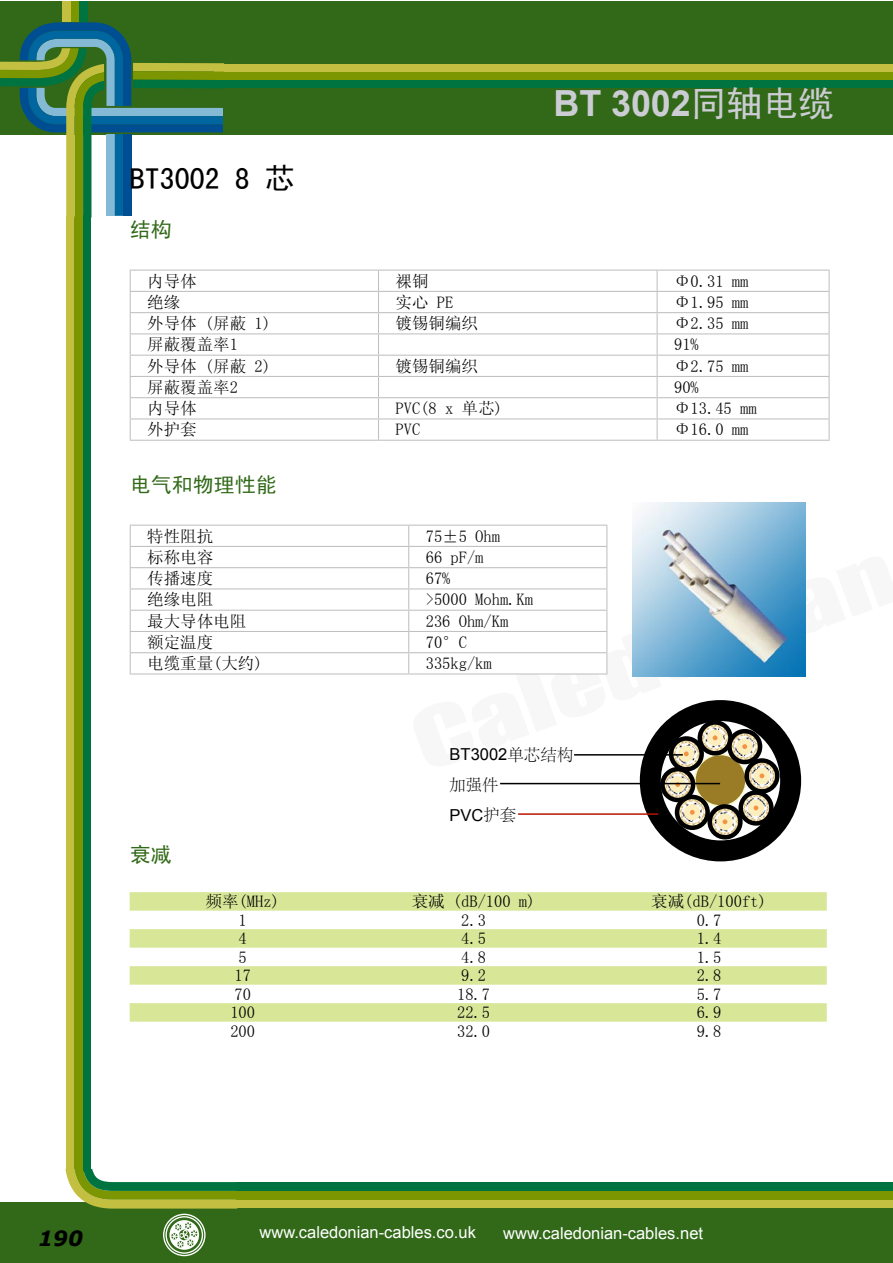
<style>
.page{position:relative;width:893px;height:1263px;background:#fff}
.page>*{position:absolute;margin:0;border:0;box-sizing:border-box;transform-origin:0 0}
.t1{font:700 36px "Arial";letter-spacing:-.005em;color:#ccccd4}
.t2{font:30px "Sim Hei";color:#000}
.t3{font:21px "Sim Hei";color:#316918}
.t4{font:italic 700 21px "Verdana";color:#000}
.t5{font:16.5px "Sim Sun";color:#000}
.t6{font:16.5px "Arial";color:#fff}
.t7{font:16.5px "Arial";color:#000}
.t8{font:300 16.5px "Adobe Song Std";color:#000}
.s1{font-family:"Sim Hei";font-weight:400}
.s2{font-family:"Adobe Song Std";font-weight:300}
</style>
<div class="page">
<div style="left:0;top:1px;width:893px;height:134px;background:#316918"></div>
<div style="left:0;top:1202px;width:893px;height:61px;background:#316918"></div>
<div style="left:215px;top:64px;width:678px;height:8px;background:#c3bf41"></div>
<div style="left:215px;top:72px;width:678px;height:8px;background:#7b9600"></div>
<div style="left:215px;top:80px;width:678px;height:8px;background:#007440"></div>
<div style="left:66px;top:216px;width:9px;height:953px;background:#c3bf41"></div>
<div style="left:75px;top:216px;width:8px;height:953px;background:#7b9600"></div>
<div style="left:83px;top:215px;width:8px;height:957px;background:#007440"></div>
<div style="left:237px;top:1200px;width:656px;height:8px;background:#c3bf41"></div>
<div style="left:237px;top:1191px;width:656px;height:8px;background:#7b9600"></div>
<div style="left:237px;top:1182px;width:656px;height:9px;background:#007440"></div>
<svg style="left:65px;top:1169px;width:172px;height:39px"></svg>
<svg style="left:163px;top:1214px;width:43px;height:42px"></svg>
<div style="left:79px;top:2px;width:8px;height:19px;background:#007440"></div>
<div style="left:71px;top:2px;width:8px;height:19px;background:#7b9600"></div>
<div style="left:62px;top:2px;width:9px;height:19px;background:#c3bf41"></div>
<div style="left:133px;top:63px;width:91px;height:9px;background:#c3bf41"></div>
<div style="left:133px;top:71px;width:91px;height:9px;background:#7b9600"></div>
<svg style="left:0;top:22px;width:223px;height:196px"></svg>
<hr style="left:130px;top:270px;width:248px;height:1px;background:#c2bfbf">
<hr style="left:378px;top:270px;width:279px;height:1px;background:#c2bfbf">
<hr style="left:657px;top:270px;width:173px;height:1px;background:#c2bfbf">
<hr style="left:130px;top:291px;width:248px;height:1px;background:#c2bfbf">
<hr style="left:378px;top:291px;width:279px;height:1px;background:#c2bfbf">
<hr style="left:657px;top:291px;width:173px;height:1px;background:#c2bfbf">
<hr style="left:130px;top:312px;width:248px;height:1px;background:#c2bfbf">
<hr style="left:378px;top:312px;width:279px;height:1px;background:#c2bfbf">
<hr style="left:657px;top:312px;width:173px;height:1px;background:#c2bfbf">
<hr style="left:130px;top:333px;width:248px;height:1px;background:#c2bfbf">
<hr style="left:378px;top:333px;width:279px;height:1px;background:#c2bfbf">
<hr style="left:657px;top:333px;width:173px;height:1px;background:#c2bfbf">
<hr style="left:130px;top:355px;width:248px;height:1px;background:#c2bfbf">
<hr style="left:378px;top:355px;width:279px;height:1px;background:#c2bfbf">
<hr style="left:657px;top:355px;width:173px;height:1px;background:#c2bfbf">
<hr style="left:130px;top:376px;width:248px;height:1px;background:#c2bfbf">
<hr style="left:378px;top:376px;width:279px;height:1px;background:#c2bfbf">
<hr style="left:657px;top:376px;width:173px;height:1px;background:#c2bfbf">
<hr style="left:130px;top:397px;width:248px;height:1px;background:#c2bfbf">
<hr style="left:378px;top:397px;width:279px;height:1px;background:#c2bfbf">
<hr style="left:657px;top:397px;width:173px;height:1px;background:#c2bfbf">
<hr style="left:130px;top:418px;width:248px;height:1px;background:#c2bfbf">
<svg style="left:130px;top:271px;width:1px;height:169px"></svg>
<hr style="left:378px;top:418px;width:279px;height:1px;background:#c2bfbf">
<svg style="left:378px;top:271px;width:1px;height:169px"></svg>
<hr style="left:657px;top:418px;width:173px;height:1px;background:#c2bfbf">
<svg style="left:657px;top:271px;width:1px;height:169px"></svg>
<svg style="left:829px;top:271px;width:1px;height:169px"></svg>
<hr style="left:130px;top:440px;width:248px;height:1px;background:#c2bfbf">
<hr style="left:378px;top:440px;width:279px;height:1px;background:#c2bfbf">
<hr style="left:657px;top:440px;width:173px;height:1px;background:#c2bfbf">
<hr style="left:130px;top:525px;width:279px;height:1px;background:#c2bfbf">
<hr style="left:409px;top:525px;width:198px;height:1px;background:#c2bfbf">
<svg style="left:130px;top:526px;width:477px;height:147px"></svg>
<hr style="left:130px;top:673px;width:279px;height:1px;background:#c2bfbf">
<hr style="left:409px;top:673px;width:198px;height:1px;background:#c2bfbf">
<svg style="left:130px;top:892px;width:697px;height:130px;fill:#d8e698"></svg>
<img style="left:632px;top:502px;width:174px;height:174px">
<div style="left:640px;top:700px;width:161px;height:161px;border:21px solid #000;border-radius:50%"></div>
<div style="left:698px;top:720px;width:35px;height:35px;border:4px solid #000;border-radius:50%"></div>
<div style="left:707px;top:804px;width:36px;height:35px;border:4px solid #000;border-radius:50%"></div>
<div style="left:660px;top:767px;width:35px;height:35px;border:4px solid #000;border-radius:50%"></div>
<div style="left:744px;top:758px;width:35px;height:36px;border:4px solid #000;border-radius:50%"></div>
<svg style="left:664px;top:723px;width:112px;height:113px;background:#857b62"></svg>
<hr style="left:574px;top:754px;width:109px;height:1px;background:#000">
<hr style="left:500px;top:783px;width:220px;height:1px;background:#000">
<hr style="left:518px;top:813px;width:140px;height:2px;background:#ba1205">
<h1 class="t1" style="left:554px;top:80px;width:282px">BT 3002<span class="s1">同轴电缆</span></h1>
<h2 class="t2" style="left:130px;top:163px;width:166px">BT3002 8 芯</h2>
<p class="t3" style="left:130px;top:219px;width:43px">结构</p>
<p class="t5" style="left:147px;top:273px;width:51px">内导体</p>
<p class="t5" style="left:395px;top:273px;width:34px">裸铜</p>
<p class="t5" style="left:674px;top:273px;width:76px">Φ0.31 mm</p>
<p class="t5" style="left:147px;top:294px;width:35px">绝缘</p>
<p class="t5" style="left:395px;top:294px;width:59px">实心 PE</p>
<p class="t5" style="left:674px;top:294px;width:76px">Φ1.95 mm</p>
<p class="t5" style="left:147px;top:315px;width:125px">外导体 (屏蔽 1)</p>
<p class="t5" style="left:395px;top:315px;width:84px">镀锡铜编织</p>
<p class="t5" style="left:674px;top:315px;width:76px">Φ2.35 mm</p>
<p class="t5" style="left:147px;top:336px;width:92px">屏蔽覆盖率1</p>
<p class="t5" style="left:674px;top:336px;width:26px">91%</p>
<p class="t5" style="left:147px;top:358px;width:125px">外导体 (屏蔽 2)</p>
<p class="t5" style="left:395px;top:358px;width:84px">镀锡铜编织</p>
<p class="t5" style="left:674px;top:358px;width:76px">Φ2.75 mm</p>
<p class="t5" style="left:147px;top:379px;width:92px">屏蔽覆盖率2</p>
<p class="t5" style="left:674px;top:379px;width:26px">90%</p>
<p class="t5" style="left:147px;top:400px;width:51px">内导体</p>
<p class="t5" style="left:395px;top:400px;width:109px">PVC(8 x 单芯)</p>
<p class="t5" style="left:674px;top:400px;width:84px">Φ13.45 mm</p>
<p class="t5" style="left:147px;top:421px;width:51px">外护套</p>
<p class="t5" style="left:395px;top:421px;width:26px">PVC</p>
<p class="t5" style="left:674px;top:421px;width:76px">Φ16.0 mm</p>
<p class="t3" style="left:130px;top:474px;width:149px">电气和物理性能</p>
<p class="t5" style="left:147px;top:528px;width:67px">特性阻抗</p>
<p class="t5" style="left:426px;top:528px;width:76px">75±5 Ohm</p>
<p class="t5" style="left:147px;top:549px;width:67px">标称电容</p>
<p class="t5" style="left:426px;top:549px;width:59px">66 pF/m</p>
<p class="t5" style="left:147px;top:570px;width:67px">传播速度</p>
<p class="t5" style="left:426px;top:570px;width:26px">67%</p>
<p class="t5" style="left:147px;top:591px;width:67px">绝缘电阻</p>
<p class="t5" style="left:426px;top:591px;width:109px">&gt;5000 Mohm.Km</p>
<p class="t5" style="left:147px;top:613px;width:100px">最大导体电阻</p>
<p class="t5" style="left:426px;top:613px;width:84px">236 Ohm/Km</p>
<p class="t5" style="left:147px;top:634px;width:67px">额定温度</p>
<p class="t5" style="left:426px;top:634px;width:43px">70°C</p>
<p class="t5" style="left:147px;top:655px;width:117px">电缆重量(大约)</p>
<p class="t5" style="left:426px;top:655px;width:67px">335kg/km</p>
<p class="t3" style="left:130px;top:844px;width:43px">衰减</p>
<p class="t7" style="left:450px;top:744px;width:125px">BT3002<span class="s2">单芯结构</span></p>
<p class="t8" style="left:449px;top:776px;width:51px">加强件</p>
<p class="t7" style="left:449px;top:804px;width:68px">PVC<span class="s2">护套</span></p>
<p class="t5" style="left:206px;top:893px;width:76px">频率(MHz)</p>
<p class="t5" style="left:412px;top:893px;width:125px">衰减 (dB/100 m)</p>
<p class="t5" style="left:651px;top:893px;width:117px">衰减(dB/100ft)</p>
<p class="t5" style="left:239px;top:912px;width:10px">1</p>
<p class="t5" style="left:461px;top:912px;width:26px">2.3</p>
<p class="t5" style="left:697px;top:912px;width:26px">0.7</p>
<p class="t5" style="left:239px;top:930px;width:10px">4</p>
<p class="t5" style="left:461px;top:930px;width:26px">4.5</p>
<p class="t5" style="left:697px;top:930px;width:26px">1.4</p>
<p class="t5" style="left:239px;top:949px;width:10px">5</p>
<p class="t5" style="left:461px;top:949px;width:26px">4.8</p>
<p class="t5" style="left:697px;top:949px;width:26px">1.5</p>
<p class="t5" style="left:235px;top:967px;width:18px">17</p>
<p class="t5" style="left:461px;top:967px;width:26px">9.2</p>
<p class="t5" style="left:697px;top:967px;width:26px">2.8</p>
<p class="t5" style="left:235px;top:986px;width:18px">70</p>
<p class="t5" style="left:457px;top:986px;width:34px">18.7</p>
<p class="t5" style="left:697px;top:986px;width:26px">5.7</p>
<p class="t5" style="left:230px;top:1004px;width:26px">100</p>
<p class="t5" style="left:457px;top:1004px;width:34px">22.5</p>
<p class="t5" style="left:697px;top:1004px;width:26px">6.9</p>
<p class="t5" style="left:230px;top:1023px;width:26px">200</p>
<p class="t5" style="left:457px;top:1023px;width:34px">32.0</p>
<p class="t5" style="left:697px;top:1023px;width:26px">9.8</p>
<p class="t4" style="left:38px;top:1224px;width:46px">190</p>
<p class="t6" style="left:260px;top:1221px;width:218px">www.caledonian-cables.co.uk</p>
<p class="t6" style="left:503px;top:1222px;width:201px">www.caledonian-cables.net</p>
</div>
